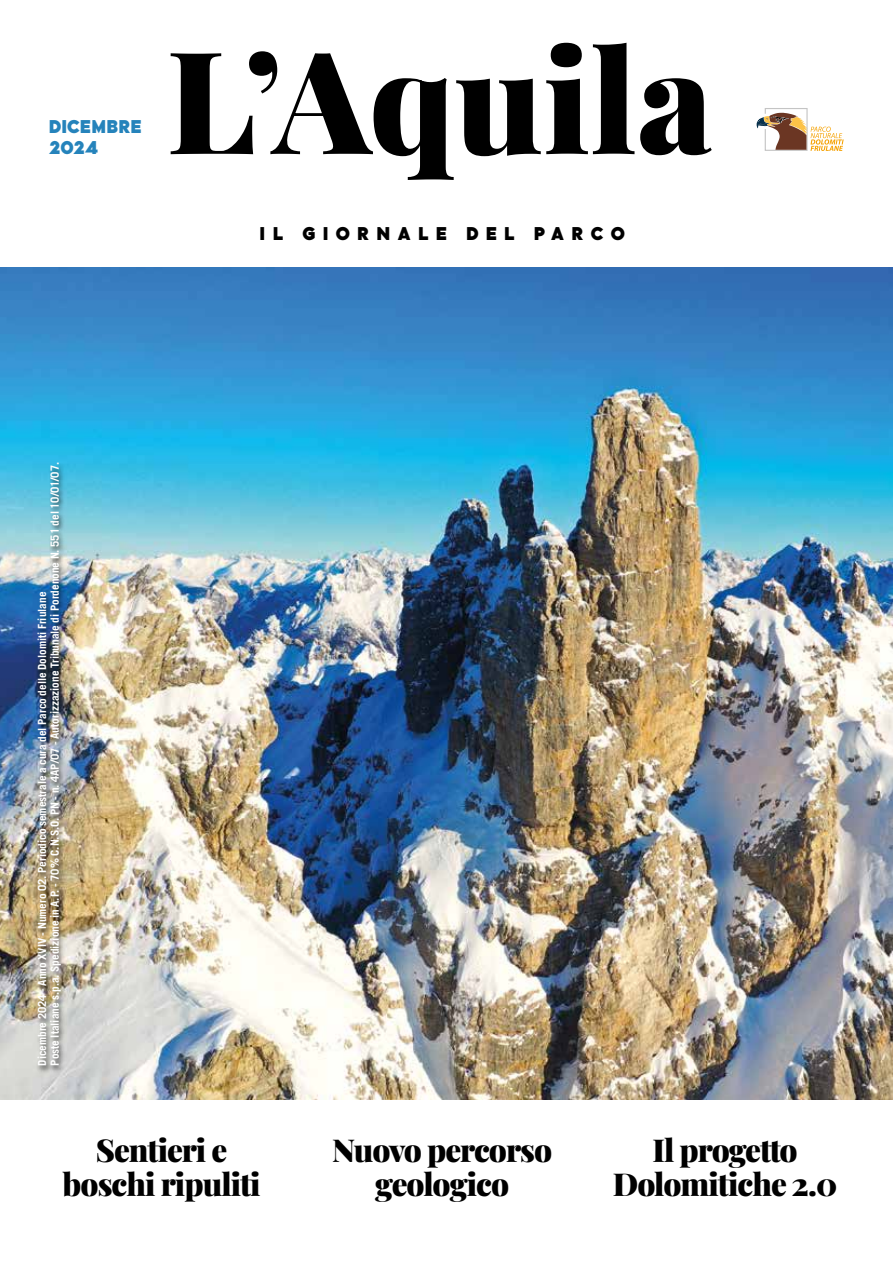
<style>
.page{position:relative;width:893px;height:1263px;background:#fff}
.page>*{position:absolute;margin:0;border:0;box-sizing:border-box;transform-origin:0 0}
.t1{font:900 142.5px "Playfair Display";color:#000}
.t2{font:900 31.5px/34.5px "Playfair Display";letter-spacing:-.03em;color:#000;text-align:center}
.t3{font:900 18px "Tomica";letter-spacing:.4em;color:#000}
.t4{font:900 18px/21.6px "Tomica";color:#2583bb}
.t5{font:700 11.25px/12.8px "Trade Gothic LT Std";color:#fff}
</style>
<div class="page">
<img style="left:0;top:267px;width:893px;height:832px">
<div style="left:36px;top:462px;width:31px;height:611px;background:#000;opacity:.7"></div>
<svg style="left:756px;top:108px;width:88px;height:43px"></svg>
<h3 class="t4" style="left:49px;top:115px;width:95px">DICEMBRE<br>2024</h3>
<h1 class="t1" style="left:167px;top:-13px;width:548px">L’Aquila</h1>
<h3 class="t3" style="left:260px;top:222px;width:367px">IL GIORNALE DEL PARCO</h3>
<p class="t5" style="left:36px;top:1066px;width:605px;rotate:-90deg">Dicembre 2024 - Anno XVIV - Numero 02. Periodico semestrale a cura del Parco delle Dolomiti Friulane<br>Poste Italiane s.p.a. Spedizione in A.P. - 70% C.N.S.O. PN - n. 4AP/07 - Autorizzazione Tribunale di Pordenone N. 551 del 10/01/07.</p>
<h2 class="t2" style="left:63px;top:1130px;width:200px">Sentieri e boschi ripuliti</h2>
<h2 class="t2" style="left:332px;top:1130px;width:222px">Nuovo percorso geologico</h2>
<h2 class="t2" style="left:613px;top:1130px;width:226px">Il progetto<br>Dolomitiche 2.0</h2>
</div>
